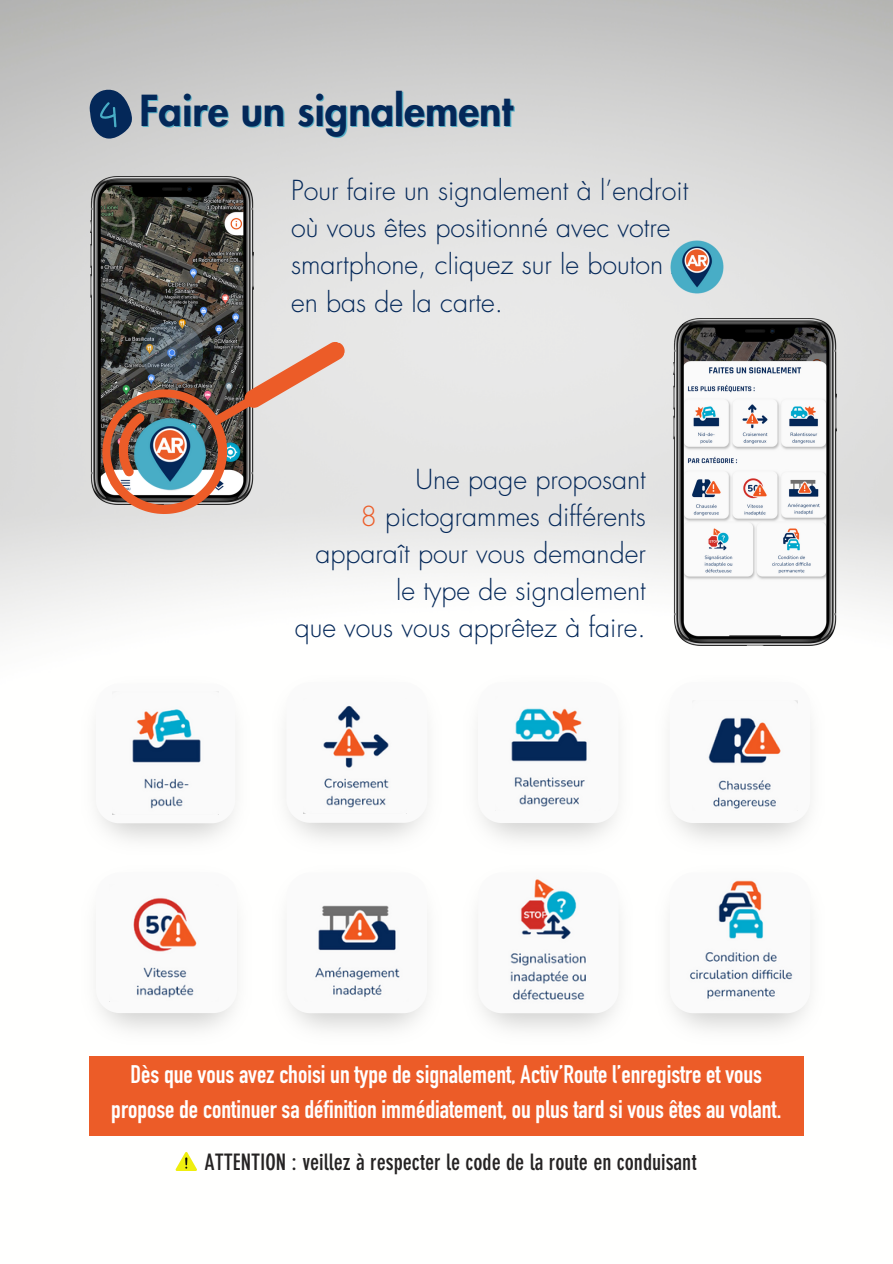
<style>
.page{position:relative;width:893px;height:1264px;background:#fff}
.page>*{position:absolute;margin:0;border:0;box-sizing:border-box;transform-origin:0 0}
.t1{font:800 41.55px "Futura Std";color:#042859}
.t2{font:300 26.85px/37px "Futura Std";color:#042859}
.t3{font:25.05px/34.8px "DIN Engschrift Std";color:#fff;text-align:center}
.t4{font:700 condensed 22.35px "DIN Neuzeit Grotesk Std";color:#252323}
.s1{color:#ec5c28}
</style>
<div class="page">
<img style="left:0;top:0;width:892px;height:1171px">
<svg style="left:90px;top:89px;width:42px;height:50px"></svg>
<img style="left:673px;top:318px;width:163px;height:327px">
<img style="left:90px;top:177px;width:163px;height:114px">
<svg style="left:89px;top:291px;width:257px;height:259px"></svg>
<svg style="left:112px;top:410px;width:36px;height:67px"></svg>
<img style="left:669px;top:240px;width:55px;height:55px">
<img style="left:82px;top:676px;width:167px;height:178px">
<svg style="left:96px;top:683px;width:139px;height:140px"></svg>
<img style="left:112px;top:691px;width:107px;height:123px">
<img style="left:272px;top:675px;width:170px;height:178px">
<svg style="left:286px;top:682px;width:141px;height:140px"></svg>
<img style="left:303px;top:698px;width:104px;height:115px">
<img style="left:272px;top:865px;width:169px;height:179px">
<svg style="left:286px;top:872px;width:141px;height:141px"></svg>
<img style="left:305px;top:893px;width:104px;height:108px">
<img style="left:464px;top:865px;width:169px;height:179px">
<svg style="left:478px;top:872px;width:140px;height:141px"></svg>
<img style="left:496px;top:874px;width:105px;height:131px">
<img style="left:655px;top:865px;width:169px;height:179px">
<svg style="left:669px;top:872px;width:141px;height:141px"></svg>
<img style="left:683px;top:875px;width:114px;height:128px">
<img style="left:82px;top:865px;width:169px;height:179px">
<svg style="left:96px;top:872px;width:141px;height:141px"></svg>
<img style="left:110px;top:884px;width:109px;height:117px">
<img style="left:463px;top:675px;width:169px;height:179px">
<svg style="left:478px;top:682px;width:140px;height:141px"></svg>
<img style="left:496px;top:696px;width:105px;height:114px">
<img style="left:655px;top:675px;width:169px;height:179px">
<svg style="left:669px;top:682px;width:141px;height:141px"></svg>
<img style="left:692px;top:701px;width:105px;height:109px">
<div style="left:89px;top:1055px;width:714px;height:80px;background:#ec5c28"></div>
<svg style="left:176px;top:1151px;width:21px;height:19px"></svg>
<h1 class="t1" style="left:139px;top:92px;width:375px">Faire un signalement</h1>
<p class="t2" style="left:291px;top:173px;width:412px">Pour faire un signalement à l’endroit où vous êtes positionné avec votre smartphone, cliquez sur le bouton AR en bas de la carte.</p>
<p class="t2" style="left:294px;top:461px;width:353px;text-align:right">Une page proposant<br><span class="s1">8</span> pictogrammes différents apparaît pour vous demander le type de signalement<br>que vous vous apprêtez à faire.</p>
<p class="t3" style="left:111px;top:1060px;width:671px">Dès que vous avez choisi un type de signalement, Activ’Route l’enregistre et vous propose de continuer sa définition immédiatement, ou plus tard si vous êtes au volant.</p>
<p class="t4" style="left:204px;top:1152px;width:494px">ATTENTION : veillez à respecter le code de la route en conduisant</p>
</div>
